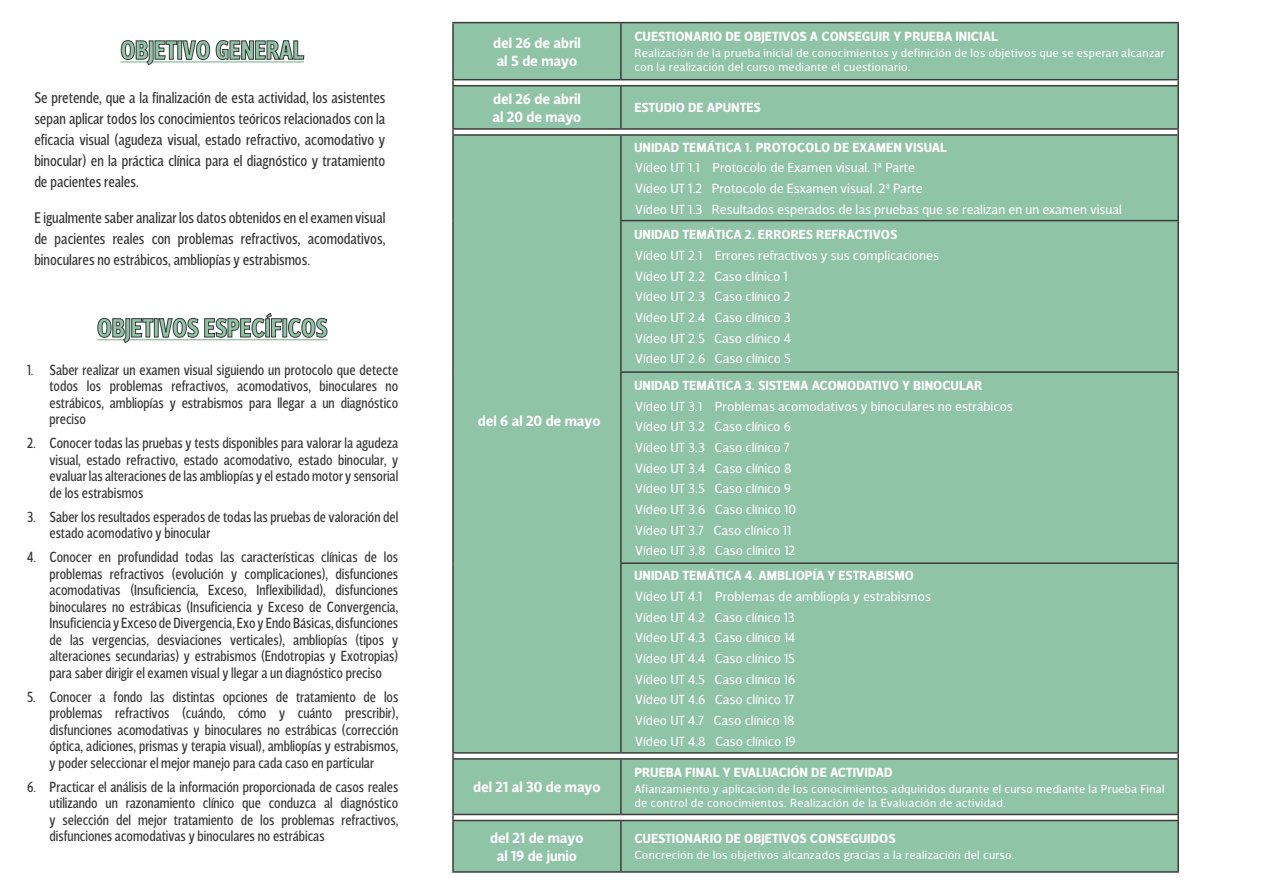
<style>
.page{position:relative;width:1263px;height:893px;background:#fff}
.page>*{position:absolute;margin:0;border:0;box-sizing:border-box;transform-origin:0 0}
.t1{font:700 27px "Velino Sans Condensed";color:#8fc4a6}
.t2{font:15.75px/21px "Velino Sans Condensed";color:#383838;text-align:justify}
.t3{font:15px/16.5px "Velino Sans Condensed";color:#383838;text-align:justify}
.t4{font:700 15px/18px "Velino Sans";color:#fff}
.t5{font:13.5px/20.7px "Velino Sans";color:#fff}
.t6{font:700 13.5px "Velino Sans";color:#fff}
.t7{font:12px/14.4px "Velino Sans";letter-spacing:.025em;color:#fff}
</style>
<div class="page">
<hr style="left:121px;top:61px;width:183px;height:2px;background:#8fc4a6">
<svg style="left:121px;top:40px;width:89px;height:25px"></svg>
<svg style="left:216px;top:40px;width:88px;height:20px"></svg>
<hr style="left:97px;top:339px;width:230px;height:1px;background:#8fc4a6">
<svg style="left:98px;top:318px;width:55px;height:25px"></svg>
<div style="left:154px;top:318px;width:4px;height:19px;border:1px solid #3b3b3b"></div>
<svg style="left:159px;top:313px;width:123px;height:25px"></svg>
<div style="left:283px;top:318px;width:4px;height:19px;border:1px solid #3b3b3b"></div>
<svg style="left:288px;top:318px;width:39px;height:20px"></svg>
<div style="left:454px;top:23px;width:723px;height:848px;background:#8fc4a6"></div>
<hr style="left:452px;top:22px;width:169px;height:1px;background:#3b3b3b">
<hr style="left:452px;top:23px;width:2px;height:56px;background:#3b3b3b">
<hr style="left:621px;top:22px;width:558px;height:1px;background:#3b3b3b">
<hr style="left:620px;top:23px;width:2px;height:56px;background:#3b3b3b">
<hr style="left:1177px;top:23px;width:2px;height:56px;background:#3b3b3b">
<hr style="left:452px;top:79px;width:169px;height:1px;background:#3b3b3b">
<hr style="left:621px;top:79px;width:558px;height:1px;background:#3b3b3b">
<hr style="left:452px;top:85px;width:169px;height:1px;background:#3b3b3b">
<hr style="left:452px;top:86px;width:2px;height:42px;background:#3b3b3b">
<hr style="left:621px;top:85px;width:558px;height:1px;background:#3b3b3b">
<hr style="left:620px;top:86px;width:2px;height:42px;background:#3b3b3b">
<hr style="left:1177px;top:86px;width:2px;height:42px;background:#3b3b3b">
<hr style="left:452px;top:128px;width:169px;height:2px;background:#3b3b3b">
<hr style="left:621px;top:128px;width:558px;height:2px;background:#3b3b3b">
<hr style="left:452px;top:134px;width:169px;height:2px;background:#3b3b3b">
<hr style="left:452px;top:136px;width:2px;height:85px;background:#3b3b3b">
<hr style="left:452px;top:221px;width:2px;height:151px;background:#3b3b3b">
<hr style="left:452px;top:372px;width:2px;height:191px;background:#3b3b3b">
<hr style="left:452px;top:563px;width:2px;height:189px;background:#3b3b3b">
<hr style="left:621px;top:134px;width:556px;height:2px;background:#3b3b3b">
<hr style="left:620px;top:562px;width:559px;height:2px;background:#3b3b3b">
<hr style="left:620px;top:564px;width:2px;height:188px;background:#3b3b3b">
<hr style="left:1177px;top:564px;width:2px;height:188px;background:#3b3b3b">
<hr style="left:620px;top:136px;width:2px;height:84px;background:#3b3b3b">
<hr style="left:1177px;top:135px;width:2px;height:85px;background:#3b3b3b">
<hr style="left:620px;top:220px;width:559px;height:1px;background:#3b3b3b">
<hr style="left:620px;top:221px;width:2px;height:150px;background:#3b3b3b">
<hr style="left:1177px;top:221px;width:2px;height:150px;background:#3b3b3b">
<hr style="left:620px;top:371px;width:559px;height:2px;background:#3b3b3b">
<hr style="left:620px;top:373px;width:2px;height:189px;background:#3b3b3b">
<hr style="left:1177px;top:373px;width:2px;height:189px;background:#3b3b3b">
<hr style="left:452px;top:752px;width:169px;height:2px;background:#3b3b3b">
<hr style="left:621px;top:752px;width:558px;height:2px;background:#3b3b3b">
<hr style="left:452px;top:758px;width:169px;height:2px;background:#3b3b3b">
<hr style="left:452px;top:760px;width:2px;height:54px;background:#3b3b3b">
<hr style="left:621px;top:758px;width:558px;height:2px;background:#3b3b3b">
<hr style="left:620px;top:760px;width:2px;height:54px;background:#3b3b3b">
<hr style="left:1177px;top:760px;width:2px;height:54px;background:#3b3b3b">
<hr style="left:452px;top:814px;width:169px;height:1px;background:#3b3b3b">
<hr style="left:621px;top:814px;width:558px;height:1px;background:#3b3b3b">
<hr style="left:452px;top:820px;width:169px;height:1px;background:#3b3b3b">
<hr style="left:452px;top:821px;width:2px;height:50px;background:#3b3b3b">
<hr style="left:621px;top:820px;width:558px;height:1px;background:#3b3b3b">
<hr style="left:620px;top:821px;width:2px;height:50px;background:#3b3b3b">
<hr style="left:1177px;top:821px;width:2px;height:50px;background:#3b3b3b">
<hr style="left:452px;top:871px;width:169px;height:2px;background:#3b3b3b">
<hr style="left:621px;top:871px;width:558px;height:2px;background:#3b3b3b">
<h1 class="t1" style="left:121px;top:33px;width:185px">OBJETIVO GENERAL</h1>
<p class="t2" style="left:34px;top:88px;width:353px">Se pretende, que a la finalización de esta actividad, los asistentes sepan aplicar todos los conocimientos teóricos relacionados con la eficacia visual (agudeza visual, estado refractivo, acomodativo y binocular) en la práctica clínica para el diagnóstico y tratamiento de pacientes reales.</p>
<p class="t2" style="left:34px;top:208px;width:353px">E igualmente saber analizar los datos obtenidos en el examen visual de pacientes reales con problemas refractivos, acomodativos, binoculares no estrábicos, ambliopías y estrabismos.</p>
<h1 class="t1" style="left:97px;top:311px;width:232px">OBJETIVOS ESPECÍFICOS</h1>
<p class="t3" style="left:50px;top:361px;width:350px;text-indent:-22px">1. Saber realizar un examen visual siguiendo un protocolo que detecte todos los problemas refractivos, acomodativos, binoculares no estrábicos, ambliopías y estrabismos para llegar a un diagnóstico preciso</p>
<p class="t3" style="left:50px;top:435px;width:350px;text-indent:-22px">2. Conocer todas las pruebas y tests disponibles para valorar la agudeza visual, estado refractivo, estado acomodativo, estado binocular, y evaluar las alteraciones de las ambliopías y el estado motor y sensorial de los estrabismos</p>
<p class="t3" style="left:50px;top:508px;width:350px;text-indent:-22px">3. Saber los resultados esperados de todas las pruebas de valoración del estado acomodativo y binocular</p>
<p class="t3" style="left:50px;top:549px;width:350px;text-indent:-22px">4. Conocer en profundidad todas las características clínicas de los problemas refractivos (evolución y complicaciones), disfunciones acomodativas (Insuficiencia, Exceso, Inflexibilidad), disfunciones binoculares no estrábicas (Insuficiencia y Exceso de Convergencia, Insuficiencia y Exceso de Divergencia, Exo y Endo Básicas, disfunciones de las vergencias, desviaciones verticales), ambliopías (tipos y alteraciones secundarias) y estrabismos (Endotropias y Exotropias) para saber dirigir el examen visual y llegar a un diagnóstico preciso</p>
<p class="t3" style="left:50px;top:688px;width:350px;text-indent:-22px">5. Conocer a fondo las distintas opciones de tratamiento de los problemas refractivos (cuándo, cómo y cuánto prescribir), disfunciones acomodativas y binoculares no estrábicas (corrección óptica, adiciones, prismas y terapia visual), ambliopías y estrabismos, y poder seleccionar el mejor manejo para cada caso en particular</p>
<p class="t3" style="left:50px;top:778px;width:350px;text-indent:-22px">6. Practicar el análisis de la información proporcionada de casos reales utilizando un razonamiento clínico que conduzca al diagnóstico y selección del mejor tratamiento de los problemas refractivos, disfunciones acomodativas y binoculares no estrábicas</p>
<p class="t4" style="left:493px;top:34px;width:89px">del 26 de abril al 5 de mayo</p>
<p class="t6" style="left:634px;top:28px;width:365px">CUESTIONARIO DE OBJETIVOS A CONSEGUIR Y PRUEBA INICIAL</p>
<p class="t7" style="left:634px;top:46px;width:532px">Realización de la prueba inicial de conocimientos y definición de los objetivos que se esperan alcanzar con la realización del curso mediante el cuestionario.</p>
<p class="t4" style="left:492px;top:90px;width:90px">del 26 de abril al 20 de mayo</p>
<p class="t6" style="left:634px;top:99px;width:128px">ESTUDIO DE APUNTES</p>
<p class="t6" style="left:634px;top:139px;width:314px">UNIDAD TEMÁTICA 1. PROTOCOLO DE EXAMEN VISUAL</p>
<p class="t5" style="left:635px;top:158px;width:488px">Vídeo UT 1.1 Protocolo de Examen visual. 1ª Parte<br>Vídeo UT 1.2 Protocolo de Esxamen visual. 2ª Parte<br>Vídeo UT 1.3 Resultados esperados de las pruebas que se realizan en un examen visual</p>
<p class="t6" style="left:634px;top:226px;width:265px">UNIDAD TEMÁTICA 2. ERRORES REFRACTIVOS</p>
<p class="t5" style="left:635px;top:245px;width:305px">Vídeo UT 2.1 Errores refractivos y sus complicaciones<br>Vídeo UT 2.2 Caso clínico 1<br>Vídeo UT 2.3 Caso clínico 2<br>Vídeo UT 2.4 Caso clínico 3<br>Vídeo UT 2.5 Caso clínico 4<br>Vídeo UT 2.6 Caso clínico 5</p>
<p class="t6" style="left:634px;top:377px;width:350px">UNIDAD TEMÁTICA 3. SISTEMA ACOMODATIVO Y BINOCULAR</p>
<p class="t5" style="left:635px;top:396px;width:379px">Vídeo UT 3.1 Problemas acomodativos y binoculares no estrábicos<br>Vídeo UT 3.2 Caso clínico 6<br>Vídeo UT 3.3 Caso clínico 7<br>Vídeo UT 3.4 Caso clínico 8<br>Vídeo UT 3.5 Caso clínico 9<br>Vídeo UT 3.6 Caso clínico 10<br>Vídeo UT 3.7 Caso clínico 11<br>Vídeo UT 3.8 Caso clínico 12</p>
<p class="t6" style="left:634px;top:567px;width:281px">UNIDAD TEMÁTICA 4. AMBLIOPÍA Y ESTRABISMO</p>
<p class="t5" style="left:635px;top:586px;width:297px">Vídeo UT 4.1 Problemas de ambliopía y estrabismos<br>Vídeo UT 4.2 Caso clínico 13<br>Vídeo UT 4.3 Caso clínico 14<br>Vídeo UT 4.4 Caso clínico 15<br>Vídeo UT 4.5 Caso clínico 16<br>Vídeo UT 4.6 Caso clínico 17<br>Vídeo UT 4.7 Caso clínico 18<br>Vídeo UT 4.8 Caso clínico 19</p>
<p class="t4" style="left:473px;top:778px;width:129px">del 21 al 30 de mayo</p>
<p class="t4" style="left:478px;top:412px;width:124px">del 6 al 20 de mayo</p>
<p class="t6" style="left:634px;top:764px;width:260px">PRUEBA FINAL Y EVALUACIÓN DE ACTIVIDAD</p>
<p class="t7" style="left:634px;top:781px;width:532px">Afianzamiento y aplicación de los conocimientos adquiridos durante el curso mediante la Prueba Final de control de conocimientos. Realización de la Evaluación de actividad.</p>
<p class="t4" style="left:490px;top:829px;width:95px;text-align:center">del 21 de mayo al 19 de junio</p>
<p class="t6" style="left:634px;top:830px;width:263px">CUESTIONARIO DE OBJETIVOS CONSEGUIDOS</p>
<p class="t7" style="left:634px;top:848px;width:381px">Concreción de los objetivos alcanzados gracias a la realización del curso.</p>
</div>
